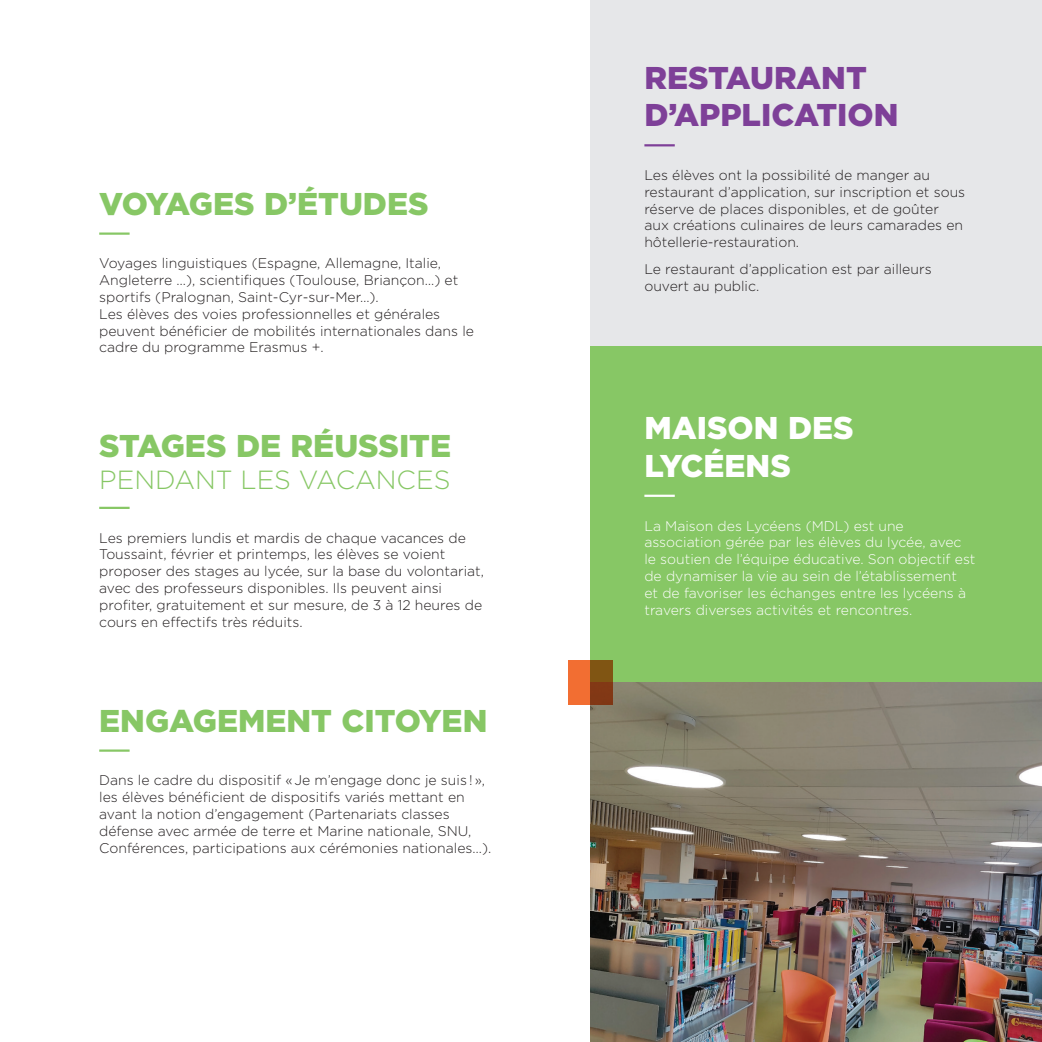
<style>
.page{position:relative;width:1042px;height:1042px;background:#fff}
.page>*{position:absolute;margin:0;border:0;box-sizing:border-box;transform-origin:0 0}
.t1{font:900 31.5px "Gotham";color:#87c765}
.t2{font:900 31.5px/37.8px "Gotham";color:#7e4098}
.t3{font:900 31.5px/37.8px "Gotham";color:#fff}
.t4{font:300 26.25px "Gotham";color:#87c765}
.t5{font:300 14px/16.8px "Gotham";color:#231f20}
.t6{font:300 14px/16.8px "Gotham";color:#fff}
</style>
<div class="page">
<div style="left:590px;top:345px;width:452px;height:338px;background:#87c765"></div>
<img style="left:590px;top:683px;width:452px;height:359px">
<hr style="left:99px;top:232px;width:31px;height:3px;background:#87c765">
<hr style="left:99px;top:507px;width:31px;height:2px;background:#87c765">
<hr style="left:99px;top:749px;width:31px;height:3px;background:#87c765">
<div style="left:590px;top:0;width:452px;height:345px;background:#e6e7e9"></div>
<hr style="left:644px;top:144px;width:31px;height:2px;background:#7e4098">
<hr style="left:644px;top:495px;width:31px;height:2px;background:#fff">
<svg style="left:568px;top:660px;width:45px;height:45px;background:#b85922"></svg>
<h1 class="t1" style="left:99px;top:182px;width:331px">VOYAGES D’ÉTUDES</h1>
<p class="t5" style="left:99px;top:255px;width:376px">Voyages linguistiques (Espagne, Allemagne, Italie, Angleterre …), scientifiques (Toulouse, Briançon…) et sportifs (Pralognan, Saint-Cyr-sur-Mer…).<br>Les élèves des voies professionnelles et générales peuvent bénéficier de mobilités internationales dans le cadre du programme Erasmus +.</p>
<h1 class="t1" style="left:99px;top:424px;width:353px">STAGES DE RÉUSSITE</h1>
<h2 class="t4" style="left:99px;top:463px;width:353px">PENDANT LES VACANCES</h2>
<p class="t5" style="left:99px;top:529px;width:386px">Les premiers lundis et mardis de chaque vacances de Toussaint, février et printemps, les élèves se voient proposer des stages au lycée, sur la base du volontariat, avec des professeurs disponibles. Ils peuvent ainsi profiter, gratuitement et sur mesure, de 3 à 12 heures de cours en effectifs très réduits.</p>
<h1 class="t1" style="left:99px;top:699px;width:390px">ENGAGEMENT CITOYEN</h1>
<p class="t5" style="left:99px;top:771px;width:393px">Dans le cadre du dispositif « Je m’engage donc je suis ! », les élèves bénéficient de dispositifs variés mettant en avant la notion d’engagement (Partenariats classes défense avec armée de terre et Marine nationale, SNU, Conférences, participations aux cérémonies nationales…).</p>
<h1 class="t2" style="left:644px;top:58px;width:255px">RESTAURANT<br>D’APPLICATION</h1>
<p class="t5" style="left:644px;top:166px;width:322px">Les élèves ont la possibilité de manger au restaurant d’application, sur inscription et sous réserve de places disponibles, et de goûter aux créations culinaires de leurs camarades en hôtellerie-restauration.</p>
<p class="t5" style="left:644px;top:260px;width:289px">Le restaurant d’application est par ailleurs ouvert au public.</p>
<h1 class="t3" style="left:644px;top:408px;width:211px">MAISON DES<br>LYCÉENS</h1>
<p class="t6" style="left:644px;top:517px;width:332px">La Maison des Lycéens (MDL) est une association gérée par les élèves du lycée, avec le soutien de l’équipe éducative. Son objectif est de dynamiser la vie au sein de l’établissement<br>et de favoriser les échanges entre les lycéens à travers diverses activités et rencontres.</p>
</div>
